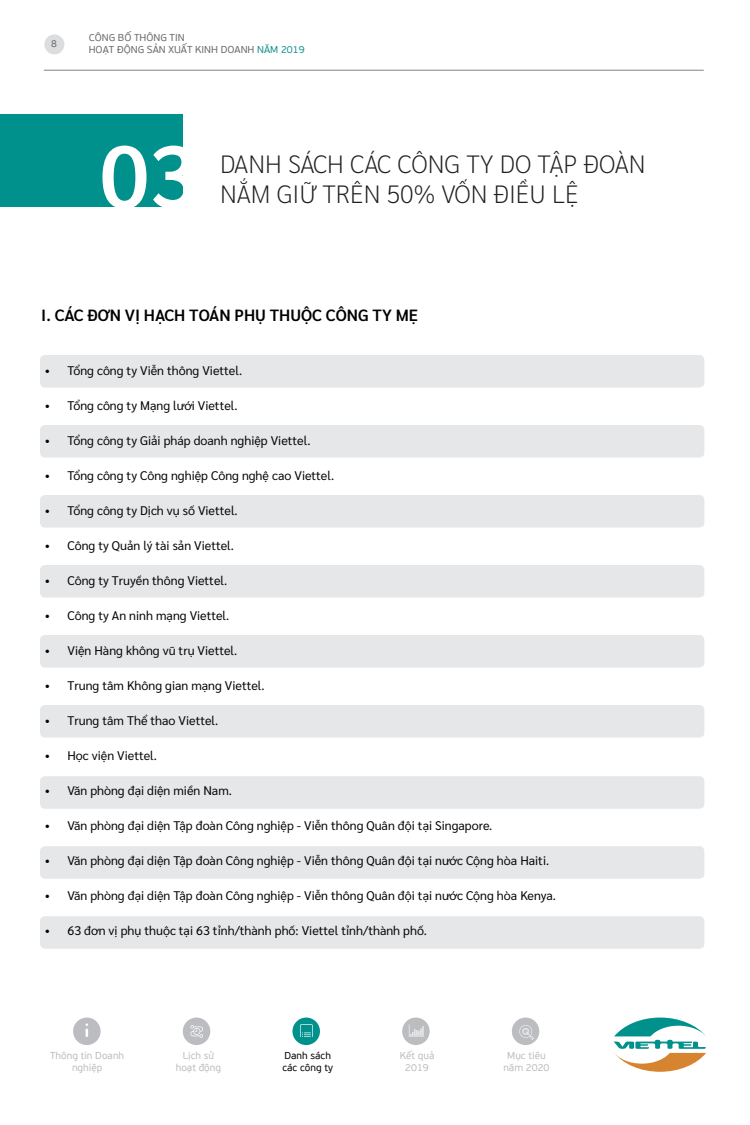
<style>
.page{position:relative;width:750px;height:1125px;background:#fff}
.page>*{position:absolute;margin:0;border:0;box-sizing:border-box;transform-origin:0 0}
.t1{font:600 88px "Sarabun";color:#fff}
.t2{font:200 25px "Sarabun";color:#231f20}
.t3{font:600 16.25px "Sarabun";color:#000}
.t4{font:12.5px "Sarabun";color:#040503}
.t5{font:10px/12.5px "FS PF Beau Sans Pro";color:#bdbebe;text-align:center}
.t6{font:10px/12px "FS PF Beau Sans Pro";color:#6c6d70}
.t7{font:10px "FS PF Beau Sans Pro";color:#040503}
.s1{color:#19928d}
</style>
<div class="page">
<div style="left:40px;top:355px;width:664px;height:33px;background:#e6e7e9;border-radius:5px"></div>
<div style="left:40px;top:425px;width:664px;height:33px;background:#e6e7e9;border-radius:5px"></div>
<div style="left:40px;top:495px;width:664px;height:33px;background:#e6e7e9;border-radius:5px"></div>
<div style="left:40px;top:776px;width:664px;height:33px;background:#e6e7e9;border-radius:5px"></div>
<div style="left:40px;top:565px;width:664px;height:33px;background:#e6e7e9;border-radius:5px"></div>
<div style="left:40px;top:846px;width:664px;height:33px;background:#e6e7e9;border-radius:5px"></div>
<div style="left:40px;top:635px;width:664px;height:33px;background:#e6e7e9;border-radius:5px"></div>
<div style="left:40px;top:916px;width:664px;height:33px;background:#e6e7e9;border-radius:5px"></div>
<div style="left:40px;top:705px;width:664px;height:33px;background:#e6e7e9;border-radius:5px"></div>
<div style="left:0;top:114px;width:182px;height:92px;background:#00918d"></div>
<div style="left:44px;top:34px;width:20px;height:20px;background:#dcdddf;border-radius:50%"></div>
<hr style="left:44px;top:70px;width:660px;height:1px;background:#808285">
<div style="left:73px;top:1018px;width:28px;height:27px;background:#bcbdc0;border-radius:50%"></div>
<svg style="left:86px;top:1023px;width:2px;height:13px"></svg>
<div style="left:402px;top:1018px;width:28px;height:27px;background:#bcbdc0;border-radius:50%"></div>
<svg style="left:409px;top:1025px;width:15px;height:12px"></svg>
<svg style="left:614px;top:1018px;width:92px;height:54px"></svg>
<div style="left:183px;top:1018px;width:27px;height:27px;background:#bcbdc0;border-radius:50%"></div>
<svg style="left:190px;top:1025px;width:13px;height:13px"></svg>
<div style="left:512px;top:1018px;width:27px;height:27px;background:#bcbdc0;border-radius:50%"></div>
<svg style="left:519px;top:1025px;width:15px;height:15px"></svg>
<div style="left:292px;top:1018px;width:28px;height:27px;background:#00918d;border-radius:50%"></div>
<svg style="left:300px;top:1024px;width:13px;height:13px"></svg>
<p class="t6" style="left:51px;top:37px;width:7px">8</p>
<p class="t6" style="left:89px;top:31px;width:217px">CÔNG BỐ THÔNG TIN<br>HOẠT ĐỘNG SẢN XUẤT KINH DOANH <span class="s1">NĂM 2019</span></p>
<p class="t1" style="left:100px;top:126px;width:100px">03</p>
<p class="t2" style="left:220px;top:150px;width:427px">DANH SÁCH CÁC CÔNG TY DO TẬP ĐOÀN</p>
<p class="t2" style="left:220px;top:180px;width:360px">NẮM GIỮ TRÊN 50% VỐN ĐIỀU LỆ</p>
<p class="t3" style="left:41px;top:306px;width:378px">I. CÁC ĐƠN VỊ HẠCH TOÁN PHỤ THUỘC CÔNG TY MẸ</p>
<p class="t4" style="left:45px;top:363px;width:199px">• Tổng công ty Viễn thông Viettel.</p>
<p class="t4" style="left:45px;top:398px;width:194px">• Tổng công ty Mạng lưới Viettel.</p>
<p class="t4" style="left:45px;top:433px;width:267px">• Tổng công ty Giải pháp doanh nghiệp Viettel.</p>
<p class="t4" style="left:45px;top:468px;width:291px">• Tổng công ty Công nghiệp Công nghệ cao Viettel.</p>
<p class="t4" style="left:45px;top:503px;width:194px">• Tổng công ty Dịch vụ số Viettel.</p>
<p class="t4" style="left:45px;top:538px;width:191px">• Công ty Quản lý tài sản Viettel.</p>
<p class="t4" style="left:45px;top:573px;width:184px">• Công ty Truyền thông Viettel.</p>
<p class="t4" style="left:45px;top:608px;width:186px">• Công ty An ninh mạng Viettel.</p>
<p class="t4" style="left:45px;top:643px;width:194px">• Viện Hàng không vũ trụ Viettel.</p>
<p class="t4" style="left:45px;top:678px;width:221px">• Trung tâm Không gian mạng Viettel.</p>
<p class="t4" style="left:45px;top:713px;width:175px">• Trung tâm Thể thao Viettel.</p>
<p class="t4" style="left:45px;top:748px;width:114px">• Học viện Viettel.</p>
<p class="t4" style="left:45px;top:783px;width:188px">• Văn phòng đại diện miền Nam.</p>
<p class="t4" style="left:45px;top:818px;width:449px">• Văn phòng đại diện Tập đoàn Công nghiệp - Viễn thông Quân đội tại Singapore.</p>
<p class="t4" style="left:45px;top:853px;width:506px">• Văn phòng đại diện Tập đoàn Công nghiệp - Viễn thông Quân đội tại nước Cộng hòa Haiti.</p>
<p class="t4" style="left:45px;top:888px;width:512px">• Văn phòng đại diện Tập đoàn Công nghiệp - Viễn thông Quân đội tại nước Cộng hòa Kenya.</p>
<p class="t4" style="left:45px;top:923px;width:383px">• 63 đơn vị phụ thuộc tại 63 tỉnh/thành phố: Viettel tỉnh/thành phố.</p>
<p class="t5" style="left:50px;top:1049px;width:76px">Thông tin Doanh nghiệp</p>
<p class="t5" style="left:176px;top:1049px;width:47px">Lịch sử hoạt động</p>
<p class="t5" style="left:400px;top:1049px;width:36px">Kết quả<br>2019</p>
<p class="t5" style="left:503px;top:1049px;width:48px">Mục tiêu năm 2020</p>
<p class="t7" style="left:284px;top:1048px;width:48px">Danh sách</p>
<p class="t7" style="left:282px;top:1061px;width:52px">các công ty</p>
</div>
